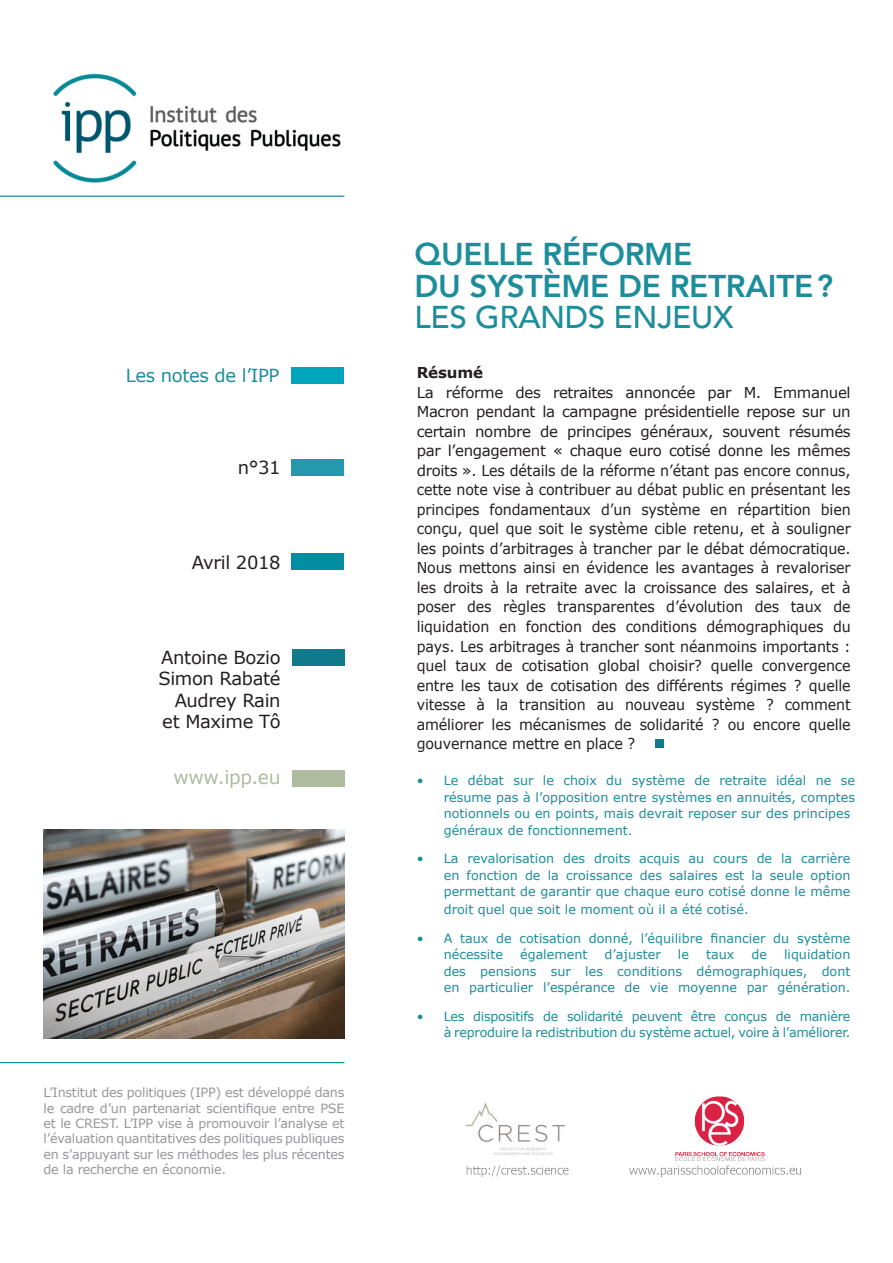
<style>
.page{position:relative;width:893px;height:1263px;background:#fff}
.page>*{position:absolute;margin:0;border:0;box-sizing:border-box;transform-origin:0 0}
.t1{font:800 31.5px/31.5px "Avenir";letter-spacing:-.01em;color:#1c8d9b}
.t2{font:18.75px "Verdana";letter-spacing:-.02em;color:#aebb9e}
.t3{font:18px/21.6px "Verdana";letter-spacing:-.02em;color:#231f20;text-align:right}
.t4{font:18px "Verdana";letter-spacing:-.02em;color:#1c8d9b}
.t5{font:15px/19.5px "Verdana";letter-spacing:-.01em;color:#231f20;text-align:justify}
.t6{font:700 15px "Verdana";letter-spacing:-.01em;color:#231f20}
.t7{font:12.75px/16.5px "Verdana";color:#1c8d9b}
.t8{font:12.75px/15.3px "Verdana";letter-spacing:-.02em;color:#96979a;text-align:justify}
.t9{font:12.75px/16.5px "Verdana";letter-spacing:-.02em;color:#1c8d9b;text-align:right}
.s1{font-weight:500}
</style>
<div class="page">
<hr style="left:0;top:196px;width:344px;height:1px;background:#10798a">
<hr style="left:0;top:1062px;width:344px;height:1px;background:#008b98">
<img style="left:44px;top:830px;width:300px;height:208px">
<div style="left:291px;top:367px;width:53px;height:16px;background:#00a5bb"></div>
<div style="left:291px;top:459px;width:53px;height:17px;background:#2698ae"></div>
<div style="left:291px;top:554px;width:53px;height:16px;background:#028da1"></div>
<div style="left:292px;top:650px;width:52px;height:16px;background:#10798a"></div>
<div style="left:292px;top:770px;width:52px;height:16px;background:#aebb9e"></div>
<div style="left:655px;top:739px;width:9px;height:9px;background:#10798a"></div>
<img style="left:465px;top:1096px;width:336px;height:82px">
<img style="left:53px;top:73px;width:288px;height:110px">
<p class="t4" style="left:126px;top:364px;width:155px">Les notes de l’IPP</p>
<p class="t3" style="left:238px;top:456px;width:44px">n°31</p>
<p class="t3" style="left:192px;top:552px;width:90px">Avril 2018</p>
<p class="t3" style="left:158px;top:646px;width:124px">Antoine Bozio<br>Simon Rabaté<br>Audrey Rain et Maxime Tô</p>
<p class="t2" style="left:174px;top:766px;width:109px">www.ipp.eu</p>
<p class="t8" style="left:44px;top:1085px;width:302px">L’Institut des politiques (IPP) est développé dans le cadre d’un partenariat scientifique entre PSE et le CREST. L’IPP vise à promouvoir l’analyse et l’évaluation quantitatives des politiques publiques en s’appuyant sur les méthodes les plus récentes de la recherche en économie.</p>
<p class="t1" style="left:415px;top:239px;width:420px">QUELLE RÉFORME<br>DU SYSTÈME DE RETRAITE?<br><span class="s1">LES GRANDS ENJEUX</span></p>
<p class="t6" style="left:417px;top:363px;width:68px">Résumé</p>
<p class="t5" style="left:417px;top:383px;width:436px">La réforme des retraites annoncée par M. Emmanuel Macron pendant la campagne présidentielle repose sur un certain nombre de principes généraux, souvent résumés par l’engagement « chaque euro cotisé donne les mêmes droits ». Les détails de la réforme n’étant pas encore connus, cette note vise à contribuer au débat public en présentant les principes fondamentaux d’un système en répartition bien conçu, quel que soit le système cible retenu, et à souligner les points d’arbitrages à trancher par le débat démocratique.<br>Nous mettons ainsi en évidence les avantages à revaloriser les droits à la retraite avec la croissance des salaires, et à poser des règles transparentes d’évolution des taux de liquidation en fonction des conditions démographiques du pays. Les arbitrages à trancher sont néanmoins importants : quel taux de cotisation global choisir? quelle convergence entre les taux de cotisation des différents régimes ? quelle vitesse à la transition au nouveau système ? comment améliorer les mécanismes de solidarité ? ou encore quelle gouvernance mettre en place ?</p>
<p class="t7" style="left:444px;top:772px;width:413px;text-indent:-27px">• Le débat sur le choix du système de retraite idéal ne se résume pas à l’opposition entre systèmes en annuités, comptes notionnels ou en points, mais devrait reposer sur des principes généraux de fonctionnement.</p>
<p class="t7" style="left:444px;top:850px;width:408px;text-align:justify;text-indent:-27px">• La revalorisation des droits acquis au cours de la carrière en fonction de la croissance des salaires est la seule option permettant de garantir que chaque euro cotisé donne le même</p>
<p class="t7" style="left:444px;top:901px;width:306px">droit quel que soit le moment où il a été cotisé.</p>
<p class="t7" style="left:444px;top:930px;width:408px;text-indent:-27px">• A taux de cotisation donné, l’équilibre financier du système nécessite</p>
<p class="t7" style="left:520px;top:946px;width:69px">également</p>
<p class="t7" style="left:605px;top:946px;width:58px">d’ajuster</p>
<p class="t7" style="left:678px;top:946px;width:13px">le</p>
<p class="t7" style="left:706px;top:946px;width:30px">taux</p>
<p class="t7" style="left:751px;top:946px;width:17px">de</p>
<p class="t7" style="left:444px;top:946px;width:408px;text-align:justify;text-indent:340px">liquidation des pensions sur les conditions démographiques, dont en particulier l’espérance de vie moyenne par génération.</p>
<p class="t9" style="left:417px;top:1008px;width:435px">• Les dispositifs de solidarité peuvent être conçus de manière à reproduire la redistribution du système actuel, voire à l’améliorer.</p>
</div>
